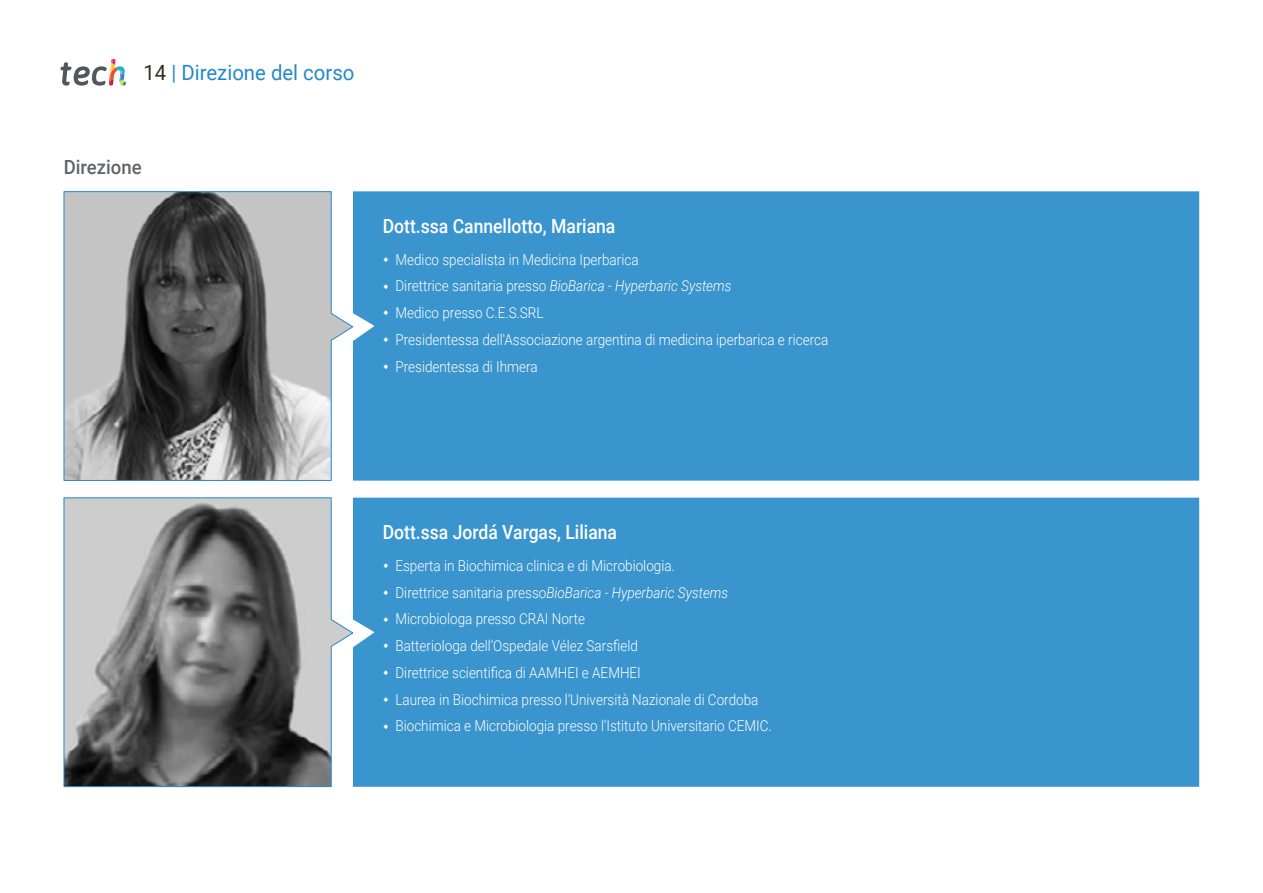
<style>
.page{position:relative;width:1263px;height:893px;background:#fff}
.page>*{position:absolute;margin:0;border:0;box-sizing:border-box;transform-origin:0 0}
.t1{font:21px "Roboto";color:#2488c9}
.t2{font:500 19.5px "Roboto";color:#fff;scale:.9 1}
.t3{font:500 19.5px "Roboto";color:#61646a;scale:.95 1}
.t4{font:300 15px/26.7px "Roboto";color:#fff;scale:.9 1}
.s1{color:#312e20}
.s2{font-style:italic}
</style>
<div class="page">
<svg style="left:61px;top:59px;width:65px;height:27px"></svg>
<div style="left:353px;top:191px;width:846px;height:290px;background:#3a94ce"></div>
<div style="left:353px;top:498px;width:846px;height:289px;background:#3a94ce"></div>
<svg style="left:64px;top:191px;width:289px;height:290px;background:#8c8d8e"></svg>
<svg style="left:64px;top:497px;width:289px;height:290px;background:#898a8b"></svg>
<svg style="left:384px;top:257px;width:4px;height:5px"></svg>
<svg style="left:384px;top:284px;width:4px;height:5px"></svg>
<svg style="left:384px;top:310px;width:4px;height:5px"></svg>
<svg style="left:384px;top:337px;width:4px;height:5px"></svg>
<svg style="left:384px;top:364px;width:4px;height:5px"></svg>
<svg style="left:384px;top:563px;width:4px;height:5px"></svg>
<svg style="left:384px;top:590px;width:4px;height:5px"></svg>
<svg style="left:384px;top:617px;width:4px;height:5px"></svg>
<svg style="left:384px;top:643px;width:4px;height:5px"></svg>
<svg style="left:384px;top:670px;width:4px;height:5px"></svg>
<svg style="left:384px;top:697px;width:4px;height:5px"></svg>
<svg style="left:384px;top:724px;width:4px;height:5px"></svg>
<h1 class="t1" style="left:144px;top:57px;width:213px"><span class="s1">14</span> | Direzione del corso</h1>
<h2 class="t3" style="left:64px;top:154px;width:84px">Direzione</h2>
<h2 class="t2" style="left:383px;top:212px;width:260px">Dott.ssa Cannellotto, Mariana</h2>
<p class="t4" style="left:395px;top:245px;width:482px">Medico specialista in Medicina Iperbarica<br>Direttrice sanitaria presso <span class="s2">BioBarica - Hyperbaric Systems<br></span>Medico presso C.E.S.SRL<br>Presidentessa dell'Associazione argentina di medicina iperbarica e ricerca Presidentessa di Ihmera</p>
<h2 class="t2" style="left:383px;top:518px;width:262px">Dott.ssa Jordá Vargas, Liliana</h2>
<p class="t4" style="left:395px;top:551px;width:420px">Esperta in Biochimica clinica e di Microbiologia.<br>Direttrice sanitaria presso<span class="s2">BioBarica - Hyperbaric Systems </span>Microbiologa presso CRAI Norte<br>Batteriologa dell’Ospedale Vélez Sarsfield<br>Direttrice scientifica di AAMHEI e AEMHEI<br>Laurea in Biochimica presso l'Università Nazionale di Cordoba Biochimica e Microbiologia presso l'Istituto Universitario CEMIC.</p>
</div>
